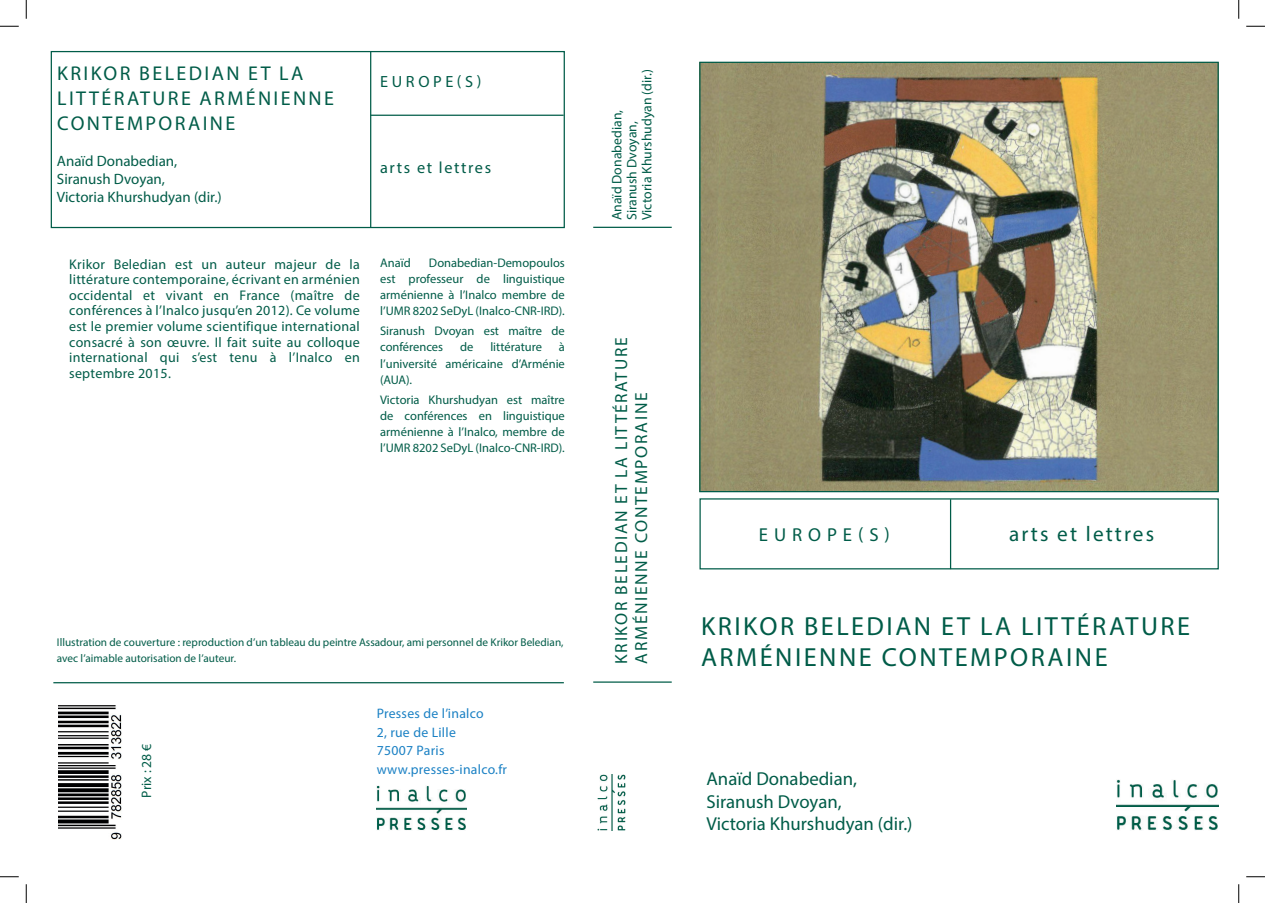
<style>
.page{position:relative;width:1265px;height:903px;background:#fff}
.page>*{position:absolute;margin:0;border:0;box-sizing:border-box;transform-origin:0 0}
.t1{font:26.25px/31.2px "Myriad Pro";letter-spacing:.095em;color:#005c48}
.t2{font:21.25px "Myriad Pro";letter-spacing:.1em;color:#005c48}
.t3{font:20px/25px "Myriad Pro";letter-spacing:.12em;color:#005c48}
.t4{font:18.75px/22.5px "Myriad Pro";color:#005c48}
.t5{font:17.5px/20px "Myriad Pro";letter-spacing:.095em;color:#005c48}
.t6{font:16.25px "Myriad Pro";letter-spacing:.1em;color:#005c48}
.t7{font:15px/18px "Myriad Pro";color:#005c48}
.t8{font:14px/15.6px "Myriad Pro";letter-spacing:.02em;color:#005c48;text-align:justify}
.t9{font:13.75px/15px "Myriad Pro";color:#005c48}
.t10{font:13.75px/18.8px "Myriad Pro";letter-spacing:.02em;color:#1b81c4}
.t11{font:12.5px/16.2px "Myriad Pro";color:#005c48;text-align:justify}
.t12{font:11.25px/16.2px "Myriad Pro";color:#005c48}
</style>
<div class="page">
<div style="left:51px;top:51px;width:514px;height:177px;border:1px solid #005c48"></div>
<hr style="left:53px;top:682px;width:511px;height:1px;background:#005c48">
<hr style="left:370px;top:51px;width:1px;height:177px;background:#005c48">
<hr style="left:370px;top:115px;width:194px;height:1px;background:#005c48">
<hr style="left:593px;top:681px;width:79px;height:2px;background:#005c48">
<hr style="left:593px;top:227px;width:79px;height:1px;background:#005c48">
<div style="left:699px;top:498px;width:520px;height:71px;border:1px solid #005c48"></div>
<hr style="left:950px;top:499px;width:1px;height:70px;background:#005c48">
<img style="left:377px;top:785px;width:89px;height:46px">
<img style="left:59px;top:705px;width:63px;height:135px">
<img style="left:701px;top:64px;width:516px;height:426px">
<img style="left:1117px;top:779px;width:101px;height:51px">
<img style="left:598px;top:774px;width:28px;height:56px">
<svg style="left:0;top:25px;width:19px;height:2px"></svg>
<svg style="left:1246px;top:25px;width:19px;height:2px"></svg>
<svg style="left:0;top:876px;width:19px;height:1px"></svg>
<svg style="left:1246px;top:876px;width:19px;height:1px"></svg>
<svg style="left:25px;top:0;width:2px;height:19px"></svg>
<svg style="left:25px;top:884px;width:2px;height:19px"></svg>
<svg style="left:1238px;top:0;width:1px;height:19px"></svg>
<svg style="left:1238px;top:884px;width:1px;height:19px"></svg>
<h3 class="t3" style="left:57px;top:60px;width:278px">KRIKOR BELEDIAN ET LA<br>LITTÉRATURE ARMÉNIENNE<br>CONTEMPORAINE</h3>
<p class="t7" style="left:57px;top:152px;width:166px">Anaïd Donabedian,<br>Siranush Dvoyan,<br>Victoria Khurshudyan (dir.)</p>
<h3 class="t6" style="left:380px;top:72px;width:102px">EUROPE(S)</h3>
<h3 class="t6" style="left:380px;top:157px;width:112px">arts et lettres</h3>
<p class="t8" style="left:69px;top:256px;width:292px">Krikor Beledian est un auteur majeur de la littérature contemporaine, écrivant en arménien occidental et vivant en France (maître de conférences à l’Inalco jusqu’en 2012). Ce volume est le premier volume scientifique international consacré à son œuvre. Il fait suite au colloque international qui s’est tenu à l’Inalco en septembre 2015.</p>
<p class="t11" style="left:380px;top:254px;width:32px">Anaïd</p>
<p class="t11" style="left:380px;top:254px;width:186px;text-indent:49px">Donabedian-Demopoulos est professeur de linguistique arménienne à l’Inalco membre de l’UMR 8202 SeDyL (Inalco-CNR-IRD).</p>
<p class="t11" style="left:380px;top:323px;width:186px">Siranush Dvoyan est maître de conférences</p>
<p class="t11" style="left:460px;top:339px;width:15px">de</p>
<p class="t11" style="left:490px;top:339px;width:53px">littérature</p>
<p class="t11" style="left:380px;top:339px;width:186px;text-indent:179px">à l’université américaine d’Arménie (AUA).</p>
<p class="t11" style="left:380px;top:391px;width:186px">Victoria Khurshudyan est maître de conférences en linguistique arménienne à l’Inalco, membre de l’UMR 8202 SeDyL (Inalco-CNR-IRD).</p>
<p class="t12" style="left:57px;top:634px;width:508px">Illustration de couverture : reproduction d’un tableau du peintre Assadour, ami personnel de Krikor Beledian, avec l’aimable autorisation de l’auteur.</p>
<p class="t9" style="left:139px;top:797px;width:55px;rotate:-90deg">Prix : 28 €</p>
<p class="t10" style="left:377px;top:703px;width:132px">Presses de l’inalco<br>2, rue de Lille<br>75007 Paris www.presses-inalco.fr</p>
<p class="t9" style="left:609px;top:220px;width:153px;rotate:-90deg">Anaïd Donabedian,<br>Siranush Dvoyan,<br>Victoria Khurshudyan (dir.)</p>
<h3 class="t5" style="left:611px;top:664px;width:327px;rotate:-90deg">KRIKOR BELEDIAN ET LA LITTÉRATURE<br>ARMÉNIENNE CONTEMPORAINE</h3>
<h3 class="t4" style="left:759px;top:523px;width:133px">EUROPE(S)</h3>
<h2 class="t2" style="left:1009px;top:521px;width:147px">arts et lettres</h2>
<h1 class="t1" style="left:701px;top:610px;width:490px">KRIKOR BELEDIAN ET LA LITTÉRATURE<br>ARMÉNIENNE CONTEMPORAINE</h1>
<h3 class="t4" style="left:706px;top:767px;width:207px">Anaïd Donabedian,<br>Siranush Dvoyan,<br>Victoria Khurshudyan (dir.)</h3>
</div>
